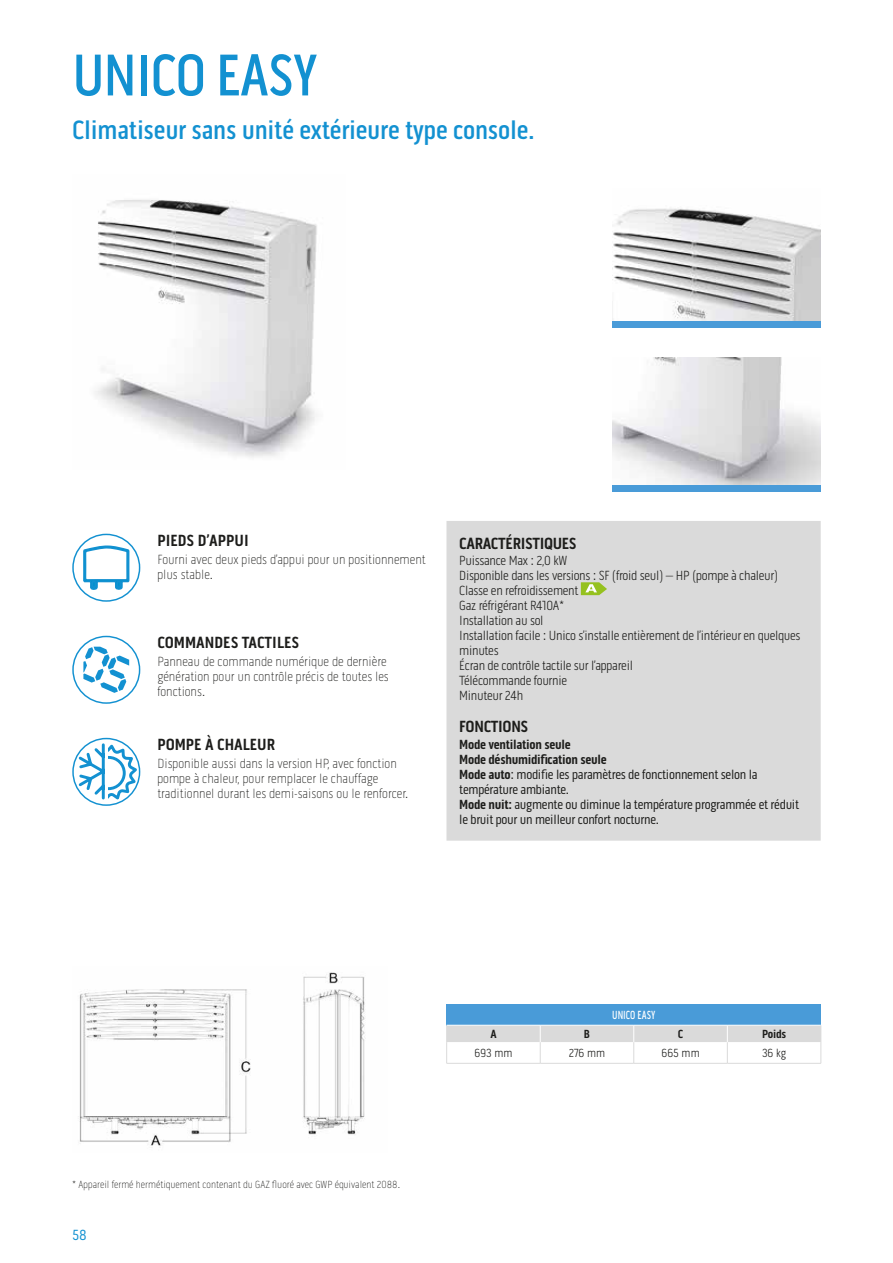
<style>
.page{position:relative;width:893px;height:1263px;background:#fff}
.page>*{position:absolute;margin:0;border:0;box-sizing:border-box;transform-origin:0 0}
.t1{font:500 60px "Pill Gothic 300 mg";letter-spacing:-.02em;color:#1391d1;scale:.95 1}
.t2{font:500 27px "Pill Gothic 300 mg";letter-spacing:-.01em;color:#1391d1}
.t3{font:700 16.5px "Pill Gothic 300 mg";color:#1d1d1b}
.t4{font:700 16.5px "Pill Gothic 300 mg";letter-spacing:-.02em;color:#1d1d1b}
.t5{font:15px "Pill Gothic 300 mg";color:#1391d1}
.t6{font:300 13.5px/15px "Pill Gothic 300 mg";letter-spacing:-.02em;color:#1d1d1b}
.t7{font:100 13.5px/15px "Pill Gothic 300 mg";color:#1d1d1b}
.t8{font:13.5px/15px "Pill Gothic 300 mg";letter-spacing:-.02em;color:#1d1d1b}
.t9{font:300 12px "Pill Gothic 300 mg";color:#1d1d1b}
.t10{font:500 12px "Pill Gothic 300 mg";color:#fff;scale:.8 1}
.t11{font:700 12px "Pill Gothic 300 mg";letter-spacing:-.02em;color:#1d1d1b}
.t12{font:100 10.5px "Pill Gothic 300 mg";color:#1d1d1b}
.s1{font-weight:700}
</style>
<div class="page">
<img style="left:79px;top:972px;width:287px;height:174px">
<div style="left:447px;top:1004px;width:374px;height:21px;background:#499bd8"></div>
<hr style="left:446px;top:1063px;width:94px;height:1px;background:#dadada">
<hr style="left:540px;top:1063px;width:94px;height:1px;background:#dadada">
<hr style="left:634px;top:1063px;width:93px;height:1px;background:#dadada">
<hr style="left:727px;top:1063px;width:94px;height:1px;background:#dadada">
<svg style="left:446px;top:1025px;width:376px;height:38px"></svg>
<img style="left:95px;top:200px;width:222px;height:258px">
<img style="left:612px;top:208px;width:209px;height:113px">
<div style="left:612px;top:321px;width:209px;height:7px;background:#499bd8"></div>
<img style="left:612px;top:357px;width:209px;height:128px">
<div style="left:612px;top:485px;width:209px;height:7px;background:#499bd8"></div>
<div style="left:72px;top:534px;width:68px;height:68px;border:1px solid #1391d1;border-radius:50%"></div>
<svg style="left:82px;top:544px;width:48px;height:47px"></svg>
<div style="left:72px;top:636px;width:68px;height:68px;border:1px solid #1391d1;border-radius:50%"></div>
<svg style="left:83px;top:647px;width:46px;height:46px"></svg>
<div style="left:72px;top:738px;width:68px;height:68px;border:1px solid #1391d1;border-radius:50%"></div>
<svg style="left:76px;top:742px;width:60px;height:60px"></svg>
<div style="left:446px;top:521px;width:375px;height:320px;background:#dadada"></div>
<svg style="left:581px;top:582px;width:26px;height:13px"></svg>
<h1 class="t1" style="left:72px;top:40px;width:260px">UNICO EASY</h1>
<h2 class="t2" style="left:72px;top:114px;width:464px">Climatiseur sans unité extérieure type console.</h2>
<p class="t3" style="left:157px;top:530px;width:93px">PIEDS D’APPUI</p>
<p class="t7" style="left:157px;top:552px;width:270px">Fourni avec deux pieds d’appui pour un positionnement plus stable.</p>
<p class="t3" style="left:157px;top:633px;width:143px">COMMANDES TACTILES</p>
<p class="t7" style="left:157px;top:654px;width:233px">Panneau de commande numérique de dernière génération pour un contrôle précis de toutes les fonctions.</p>
<p class="t3" style="left:157px;top:735px;width:119px">POMPE À CHALEUR</p>
<p class="t7" style="left:157px;top:756px;width:253px">Disponible aussi dans la version HP, avec fonction pompe à chaleur, pour remplacer le chauffage traditionnel durant les demi-saisons ou le renforcer.</p>
<p class="t4" style="left:459px;top:533px;width:119px">CARACTÉRISTIQUES</p>
<p class="t6" style="left:459px;top:553px;width:343px">Puissance Max : 2,0 kW<br>Disponible dans les versions : SF (froid seul) – HP (pompe à chaleur)<br>Classe en refroidissement<br>Gaz réfrigérant R410A*<br>Installation au sol<br>Installation facile : Unico s’installe entièrement de l’intérieur en quelques minutes<br>Écran de contrôle tactile sur l’appareil<br>Télécommande fournie<br>Minuteur 24h</p>
<p class="t4" style="left:459px;top:717px;width:71px">FONCTIONS</p>
<p class="t8" style="left:459px;top:737px;width:341px"><span class="s1">Mode ventilation seule<br>Mode déshumidification seule<br>Mode auto</span>: modifie les paramètres de fonctionnement selon la température ambiante.<br><span class="s1">Mode nuit:</span> augmente ou diminue la température programmée et réduit le bruit pour un meilleur confort nocturne.</p>
<p class="t12" style="left:72px;top:1178px;width:329px">* Appareil fermé hermétiquement contenant du GAZ fluoré avec GWP équivalent 2088.</p>
<p class="t5" style="left:72px;top:1226px;width:16px">58</p>
<p class="t10" style="left:612px;top:1008px;width:55px">UNICO EASY</p>
<p class="t11" style="left:490px;top:1027px;width:8px">A</p>
<p class="t11" style="left:584px;top:1027px;width:8px">B</p>
<p class="t11" style="left:678px;top:1027px;width:7px">C</p>
<p class="t11" style="left:762px;top:1027px;width:26px">Poids</p>
<p class="t9" style="left:474px;top:1046px;width:40px">693 mm</p>
<p class="t9" style="left:569px;top:1046px;width:38px">276 mm</p>
<p class="t9" style="left:661px;top:1046px;width:40px">665 mm</p>
<p class="t9" style="left:762px;top:1046px;width:26px">36 kg</p>
</div>
